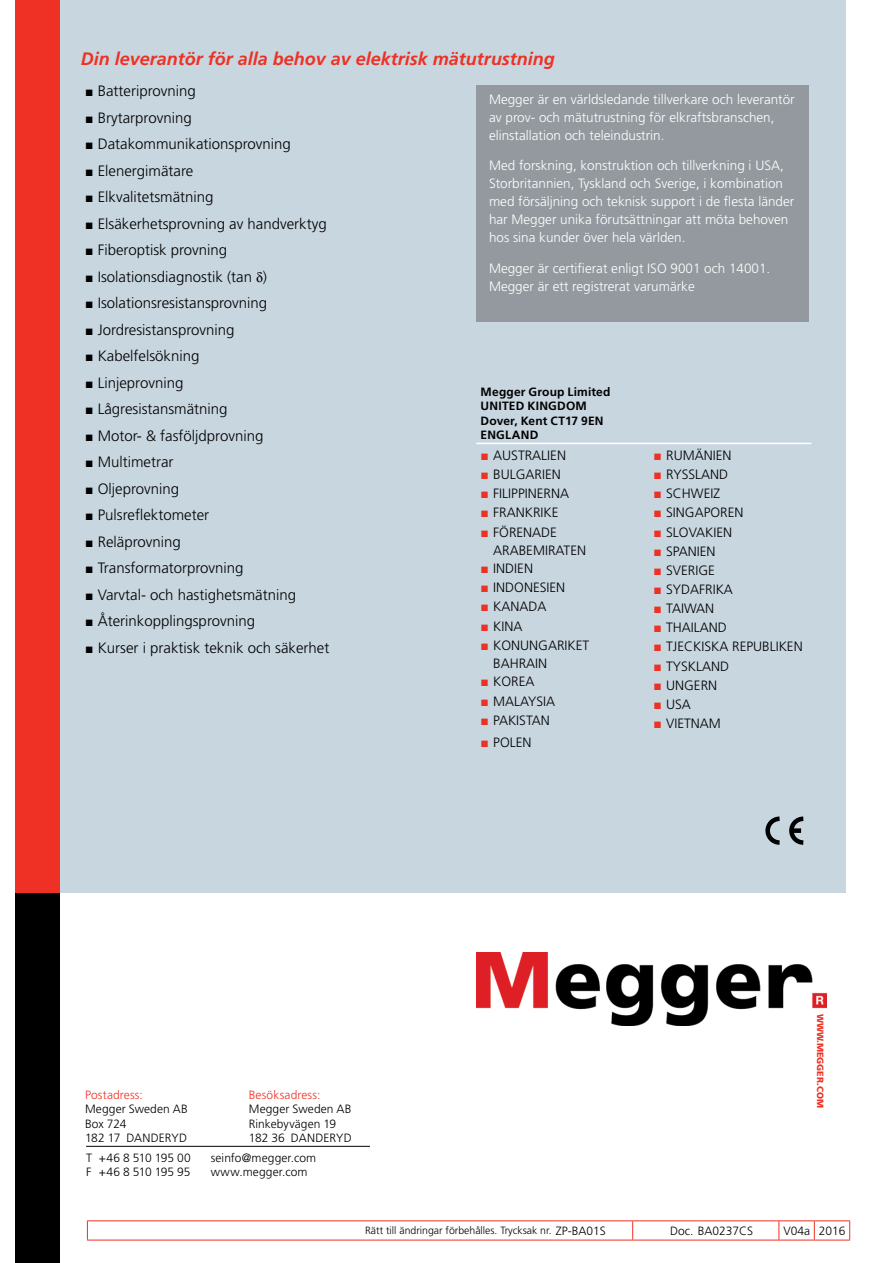
<style>
.page{position:relative;width:893px;height:1263px;background:#fff}
.page>*{position:absolute;margin:0;border:0;box-sizing:border-box;transform-origin:0 0}
.t1{font:italic 700 18px "Frutiger LT Std";color:#ee3124}
.t2{font:300 15px "Frutiger LT Std";color:#000}
.t3{font:300 13.5px/18px "Frutiger LT Std";color:#fff}
.t4{font:300 13.5px/18px "Frutiger LT Std";color:#000}
.t5{font:300 12px/14.4px "Frutiger LT Std";letter-spacing:.005em;color:#000}
.t6{font:700 12px/14.4px "Frutiger LT Std";letter-spacing:.015em;color:#000}
.t7{font:300 12px/14.4px "Frutiger LT Std";letter-spacing:-.015em;color:#000}
.t8{font:300 12px "Frutiger LT Std";letter-spacing:.01em;color:#ee3124}
.t9{font:300 10.5px "Frutiger LT Std";color:#000}
.t10{font:900 9px "Frutiger LT Std";color:#ee3124}
.s1{color:#ee3124}
.s2{font-size:12px}
</style>
<div class="page">
<img style="left:476px;top:952px;width:350px;height:73px">
<div style="left:60px;top:0;width:786px;height:893px;background:#c8d6e0"></div>
<div style="left:15px;top:893px;width:45px;height:370px;background:#000"></div>
<div style="left:15px;top:0;width:45px;height:893px;background:#ee3124"></div>
<svg style="left:765px;top:816px;width:39px;height:29px"></svg>
<div style="left:793px;top:828px;width:8px;height:5px;background:#000"></div>
<div style="left:476px;top:85px;width:333px;height:236px;background:#93999e"></div>
<hr style="left:86px;top:1146px;width:284px;height:1px;background:#000">
<hr style="left:476px;top:443px;width:335px;height:1px;background:#fff">
<svg style="left:87px;top:1221px;width:1px;height:19px"></svg>
<hr style="left:87px;top:1220px;width:469px;height:1px;background:#ee3124">
<hr style="left:87px;top:1240px;width:469px;height:1px;background:#ee3124">
<hr style="left:556px;top:1220px;width:77px;height:1px;background:#ee3124">
<hr style="left:556px;top:1240px;width:77px;height:1px;background:#ee3124">
<svg style="left:632px;top:1221px;width:1px;height:19px"></svg>
<hr style="left:633px;top:1220px;width:65px;height:1px;background:#ee3124">
<hr style="left:633px;top:1240px;width:65px;height:1px;background:#ee3124">
<hr style="left:698px;top:1220px;width:81px;height:1px;background:#ee3124">
<hr style="left:698px;top:1240px;width:81px;height:1px;background:#ee3124">
<svg style="left:778px;top:1221px;width:1px;height:19px"></svg>
<hr style="left:779px;top:1220px;width:35px;height:1px;background:#ee3124">
<hr style="left:779px;top:1240px;width:35px;height:1px;background:#ee3124">
<svg style="left:814px;top:1221px;width:1px;height:19px"></svg>
<hr style="left:814px;top:1220px;width:36px;height:1px;background:#ee3124">
<svg style="left:849px;top:1221px;width:1px;height:19px"></svg>
<hr style="left:814px;top:1240px;width:36px;height:1px;background:#ee3124">
<p class="t1" style="left:81px;top:48px;width:476px">Din leverantör för alla behov av elektrisk mätutrustning</p>
<p class="t3" style="left:489px;top:90px;width:307px">Megger är en världsledande tillverkare och leverantör av prov- och mätutrustning för elkraftsbranschen, elinstallation och teleindustrin.</p>
<p class="t3" style="left:489px;top:157px;width:307px">Med forskning, konstruktion och tillverkning i USA, Storbritannien, Tyskland och Sverige, i kombination med försäljning och teknisk support i de flesta länder har Megger unika förutsättningar att möta behoven hos sina kunder över hela världen.</p>
<p class="t3" style="left:489px;top:260px;width:283px">Megger är certifierat enligt ISO 9001 och 14001.<br>Megger är ett registrerat varumärke</p>
<p class="t2" style="left:85px;top:83px;width:112px">▪ Batteriprovning</p>
<p class="t2" style="left:85px;top:109px;width:108px">▪ Brytarprovning</p>
<p class="t2" style="left:85px;top:136px;width:207px">▪ Datakommunikationsprovning</p>
<p class="t2" style="left:85px;top:162px;width:110px">▪ Elenergimätare</p>
<p class="t2" style="left:85px;top:189px;width:130px">▪ Elkvalitetsmätning</p>
<p class="t2" style="left:85px;top:215px;width:243px">▪ Elsäkerhetsprovning av handverktyg</p>
<p class="t2" style="left:85px;top:242px;width:144px">▪ Fiberoptisk provning</p>
<p class="t2" style="left:85px;top:268px;width:183px">▪ Isolationsdiagnostik (tan )</p>
<p class="t2" style="left:85px;top:295px;width:184px">▪ Isolationsresistansprovning</p>
<p class="t2" style="left:85px;top:321px;width:151px">▪ Jordresistansprovning</p>
<p class="t2" style="left:85px;top:348px;width:116px">▪ Kabelfelsökning</p>
<p class="t2" style="left:85px;top:374px;width:100px">▪ Linjeprovning</p>
<p class="t2" style="left:85px;top:401px;width:144px">▪ Lågresistansmätning</p>
<p class="t2" style="left:85px;top:427px;width:180px">▪ Motor- &amp; fasföljdprovning</p>
<p class="t2" style="left:85px;top:454px;width:90px">▪ Multimetrar</p>
<p class="t2" style="left:85px;top:480px;width:96px">▪ Oljeprovning</p>
<p class="t2" style="left:85px;top:507px;width:126px">▪ Pulsreflektometer</p>
<p class="t2" style="left:85px;top:533px;width:97px">▪ Reläprovning</p>
<p class="t2" style="left:85px;top:560px;width:160px">▪ Transformatorprovning</p>
<p class="t2" style="left:85px;top:586px;width:213px">▪ Varvtal- och hastighetsmätning</p>
<p class="t2" style="left:85px;top:613px;width:172px">▪ Återinkopplingsprovning</p>
<p class="t2" style="left:85px;top:639px;width:246px">▪ Kurser i praktisk teknik och säkerhet</p>
<p class="t6" style="left:480px;top:385px;width:132px">Megger Group Limited<br>UNITED KINGDOM<br>Dover, Kent CT17 9EN<br>ENGLAND</p>
<p class="t4" style="left:653px;top:447px;width:80px"><span class="s1">▪</span> RUMÄNIEN</p>
<p class="t4" style="left:653px;top:466px;width:76px"><span class="s1">▪</span> RYSSLAND</p>
<p class="t4" style="left:653px;top:485px;width:68px"><span class="s1">▪</span> SCHWEIZ</p>
<p class="t4" style="left:653px;top:504px;width:92px"><span class="s1">▪</span> SINGAPOREN</p>
<p class="t4" style="left:653px;top:523px;width:80px"><span class="s1">▪</span> SLOVAKIEN</p>
<p class="t4" style="left:653px;top:542px;width:64px"><span class="s1">▪</span> SPANIEN</p>
<p class="t4" style="left:653px;top:561px;width:63px"><span class="s1">▪</span> SVERIGE</p>
<p class="t4" style="left:653px;top:580px;width:81px"><span class="s1">▪</span> SYDAFRIKA</p>
<p class="t4" style="left:653px;top:600px;width:62px"><span class="s1">▪</span> TAIWAN</p>
<p class="t4" style="left:653px;top:619px;width:75px"><span class="s1">▪</span> THAILAND</p>
<p class="t4" style="left:653px;top:638px;width:151px"><span class="s1">▪</span> TJECKISKA REPUBLIKEN</p>
<p class="t4" style="left:653px;top:657px;width:77px"><span class="s1">▪</span> TYSKLAND</p>
<p class="t4" style="left:653px;top:676px;width:65px"><span class="s1">▪</span> UNGERN</p>
<p class="t4" style="left:653px;top:695px;width:39px"><span class="s1">▪</span> USA</p>
<p class="t4" style="left:653px;top:714px;width:69px"><span class="s1">▪</span> VIETNAM</p>
<p class="t4" style="left:480px;top:447px;width:87px"><span class="s1">▪</span> AUSTRALIEN</p>
<p class="t4" style="left:480px;top:466px;width:82px"><span class="s1">▪</span> BULGARIEN</p>
<p class="t4" style="left:480px;top:485px;width:90px"><span class="s1">▪</span> FILIPPINERNA</p>
<p class="t4" style="left:480px;top:504px;width:80px"><span class="s1">▪</span> FRANKRIKE</p>
<p class="t4" style="left:493px;top:523px;width:94px;text-indent:-13px"><span class="s1">▪</span> FÖRENADE<br>ARABEMIRATEN</p>
<p class="t4" style="left:480px;top:560px;width:54px"><span class="s1">▪</span> INDIEN</p>
<p class="t4" style="left:480px;top:579px;width:86px"><span class="s1">▪</span> INDONESIEN</p>
<p class="t4" style="left:480px;top:598px;width:68px"><span class="s1">▪</span> KANADA</p>
<p class="t4" style="left:480px;top:617px;width:44px"><span class="s1">▪</span> KINA</p>
<p class="t4" style="left:493px;top:636px;width:98px;text-indent:-13px"><span class="s1">▪</span> KONUNGARIKET<br>BAHRAIN</p>
<p class="t4" style="left:480px;top:673px;width:56px"><span class="s1">▪</span> KOREA</p>
<p class="t4" style="left:480px;top:692px;width:76px"><span class="s1">▪</span> MALAYSIA</p>
<p class="t4" style="left:480px;top:711px;width:71px"><span class="s1">▪</span> PAKISTAN</p>
<p class="t4" style="left:480px;top:733px;width:53px"><span class="s1">▪</span> POLEN</p>
<p class="t8" style="left:85px;top:1088px;width:59px">Postadress:</p>
<p class="t5" style="left:85px;top:1102px;width:104px">Megger Sweden AB<br>Box 724<br>182 17 DANDERYD</p>
<p class="t7" style="left:86px;top:1151px;width:106px">T +46 8 510 195 00<br>F +46 8 510 195 95</p>
<p class="t5" style="left:211px;top:1151px;width:107px">seinfo@megger.com www.megger.com</p>
<p class="t8" style="left:249px;top:1088px;width:73px">Besöksadress:</p>
<p class="t5" style="left:249px;top:1102px;width:104px">Megger Sweden AB<br>Rinkebyvägen 19<br>182 36 DANDERYD</p>
<p class="t10" style="left:826px;top:1014px;width:96px;rotate:90deg">WWW.MEGGER.COM</p>
<p class="t9" style="left:365px;top:1225px;width:242px">Rätt till ändringar förbehålles. Trycksak nr. <span class="s2">ZP-BA01S</span></p>
<p class="t5" style="left:670px;top:1224px;width:84px">Doc. BA0237cS</p>
<p class="t5" style="left:783px;top:1224px;width:64px">V04a 2016</p>
</div>
